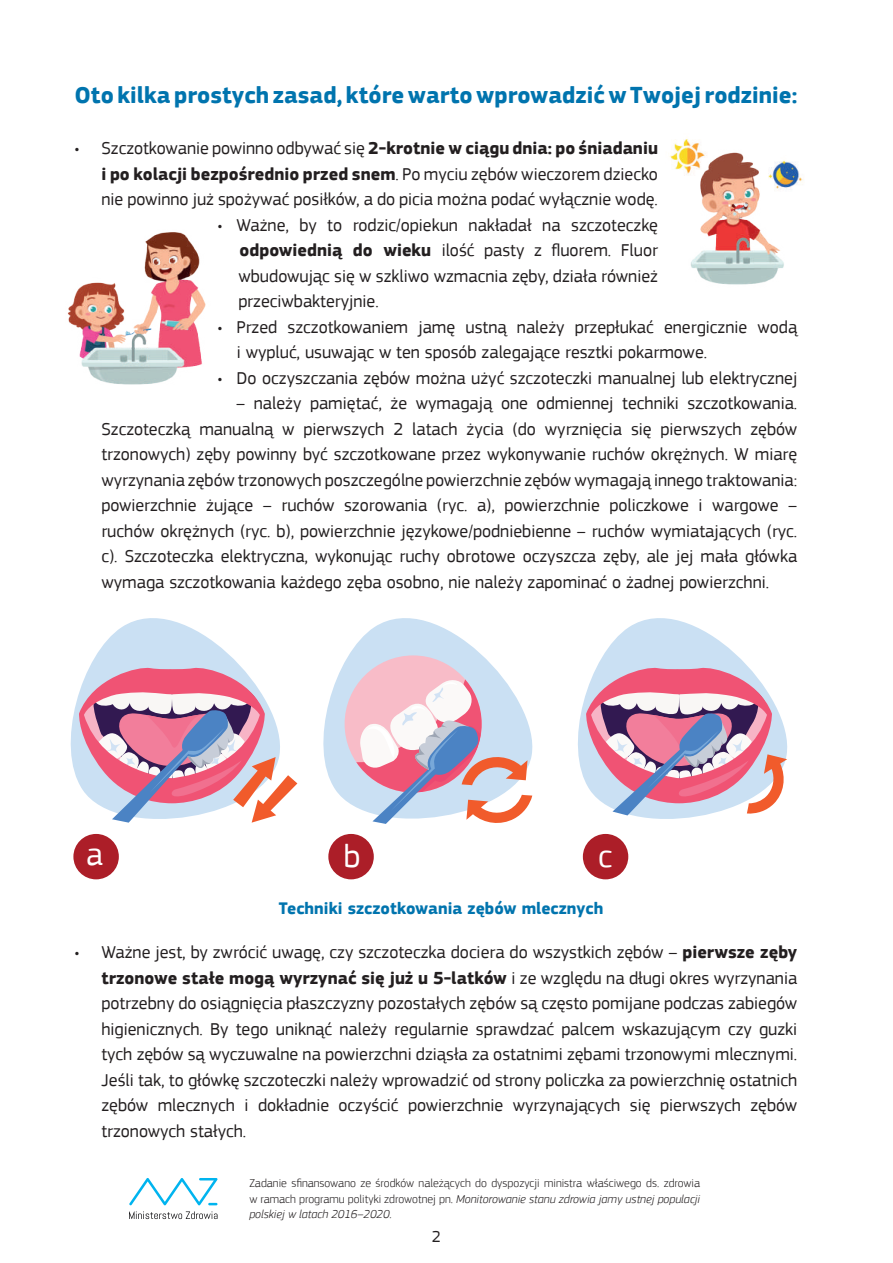
<style>
.page{position:relative;width:893px;height:1263px;background:#fff}
.page>*{position:absolute;margin:0;border:0;box-sizing:border-box;transform-origin:0 0}
.t1{font:33px "PF Square Sans Pro";color:#fff}
.t2{font:700 24px "PF Square Sans Pro";color:#0074ae}
.t3{font:18px/25.5px "PF Square Sans Pro";color:#231f20;text-align:justify}
.t4{font:700 17.25px "PF Square Sans Pro";color:#0074ae}
.t5{font:16.5px "PF Square Sans Pro";color:#231f20}
.t6{font:300 12px/15.8px "PF Square Sans Pro";color:#231f20;text-align:justify}
.s1{font-weight:700}
.s2{font-style:italic}
</style>
<div class="page">
<svg style="left:129px;top:1211px;width:88px;height:8px"></svg>
<svg style="left:129px;top:1178px;width:88px;height:27px"></svg>
<img style="left:669px;top:139px;width:115px;height:146px">
<img style="left:763px;top:155px;width:40px;height:38px">
<img style="left:68px;top:232px;width:138px;height:153px">
<div style="left:73px;top:834px;width:46px;height:45px;background:#ac1e28;border-radius:50%"></div>
<div style="left:328px;top:834px;width:46px;height:45px;background:#ac1e28;border-radius:50%"></div>
<div style="left:583px;top:834px;width:45px;height:45px;background:#ac1e28;border-radius:50%"></div>
<svg style="left:578px;top:618px;width:210px;height:225px"></svg>
<svg style="left:70px;top:618px;width:170px;height:225px"></svg>
<svg style="left:323px;top:618px;width:210px;height:224px"></svg>
<svg style="left:584px;top:666px;width:203px;height:149px"></svg>
<svg style="left:345px;top:655px;width:187px;height:171px"></svg>
<svg style="left:77px;top:666px;width:220px;height:157px"></svg>
<h2 class="t2" style="left:74px;top:81px;width:724px">Oto kilka prostych zasad, które warto wprowadzić wTwojej rodzinie:</h2>
<p class="t3" style="left:101px;top:135px;width:558px;text-indent:-27px">• Szczotkowanie powinno odbywać się <span class="s1">2-krotnie w ciągu dnia: po śniadaniu i po kolacji bezpośrednio przed snem</span>. Po myciu zębów wieczorem dziecko nie powinno już spożywać posiłków, a do picia można podać wyłącznie wodę.</p>
<p class="t3" style="left:238px;top:212px;width:421px;text-indent:-21px">• Ważne, by to rodzic/opiekun nakładał na szczoteczkę <span class="s1">odpowiednią do wieku</span> ilość pasty z fluorem. Fluor wbudowując się w szkliwo wzmacnia zęby, działa również przeciwbakteryjnie.</p>
<p class="t3" style="left:237px;top:314px;width:562px;text-indent:-19px">• Przed szczotkowaniem jamę ustną należy przepłukać energicznie wodą i wypluć, usuwając w ten sposób zalegające resztki pokarmowe.</p>
<p class="t3" style="left:217px;top:365px;width:581px">• Do oczyszczania zębów można użyć szczoteczki manualnej lub elektrycznej</p>
<p class="t3" style="left:101px;top:391px;width:697px;text-indent:135px">– należy pamiętać, że wymagają one odmiennej techniki szczotkowania.<br>Szczoteczką manualną w pierwszych 2 latach życia (do wyrznięcia się pierwszych zębów trzonowych) zęby powinny być szczotkowane przez wykonywanie ruchów okrężnych. W miarę wyrzynania zębów trzonowych poszczególne powierzchnie zębów wymagają innego traktowania: powierzchnie żujące – ruchów szorowania (ryc. a), powierzchnie policzkowe i wargowe – ruchów okrężnych (ryc. b), powierzchnie językowe/podniebienne – ruchów wymiatających (ryc. c). Szczoteczka elektryczna, wykonując ruchy obrotowe oczyszcza zęby, ale jej mała główka wymaga szczotkowania każdego zęba osobno, nie należy zapominać o żadnej powierzchni.</p>
<h1 class="t1" style="left:86px;top:835px;width:18px">a</h1>
<h1 class="t1" style="left:344px;top:836px;width:18px">b</h1>
<h1 class="t1" style="left:598px;top:836px;width:16px">c</h1>
<p class="t4" style="left:279px;top:898px;width:326px">Techniki szczotkowania zębów mlecznych</p>
<p class="t3" style="left:101px;top:940px;width:697px;text-indent:-27px">• Ważne jest, by zwrócić uwagę, czy szczoteczka dociera do wszystkich zębów – <span class="s1">pierwsze zęby trzonowe stałe mogą wyrzynać się już u 5-latków</span> i ze względu na długi okres wyrzynania potrzebny do osiągnięcia płaszczyzny pozostałych zębów są często pomijane podczas zabiegów higienicznych. By tego uniknąć należy regularnie sprawdzać palcem wskazującym czy guzki tych zębów są wyczuwalne na powierzchni dziąsła za ostatnimi zębami trzonowymi mlecznymi.<br>Jeśli tak, to główkę szczoteczki należy wprowadzić od strony policzka za powierzchnię ostatnich zębów mlecznych i dokładnie oczyścić powierzchnie wyrzynających się pierwszych zębów trzonowych stałych.</p>
<p class="t6" style="left:249px;top:1175px;width:452px">Zadanie sfinansowano ze środków należących do dyspozycji ministra właściwego ds. zdrowia w ramach programu polityki zdrowotnej pn. <span class="s2">Monitorowanie stanu zdrowia jamy ustnej populacji polskiej w latach 2016–2020</span>.</p>
<p class="t5" style="left:432px;top:1226px;width:11px">2</p>
</div>
